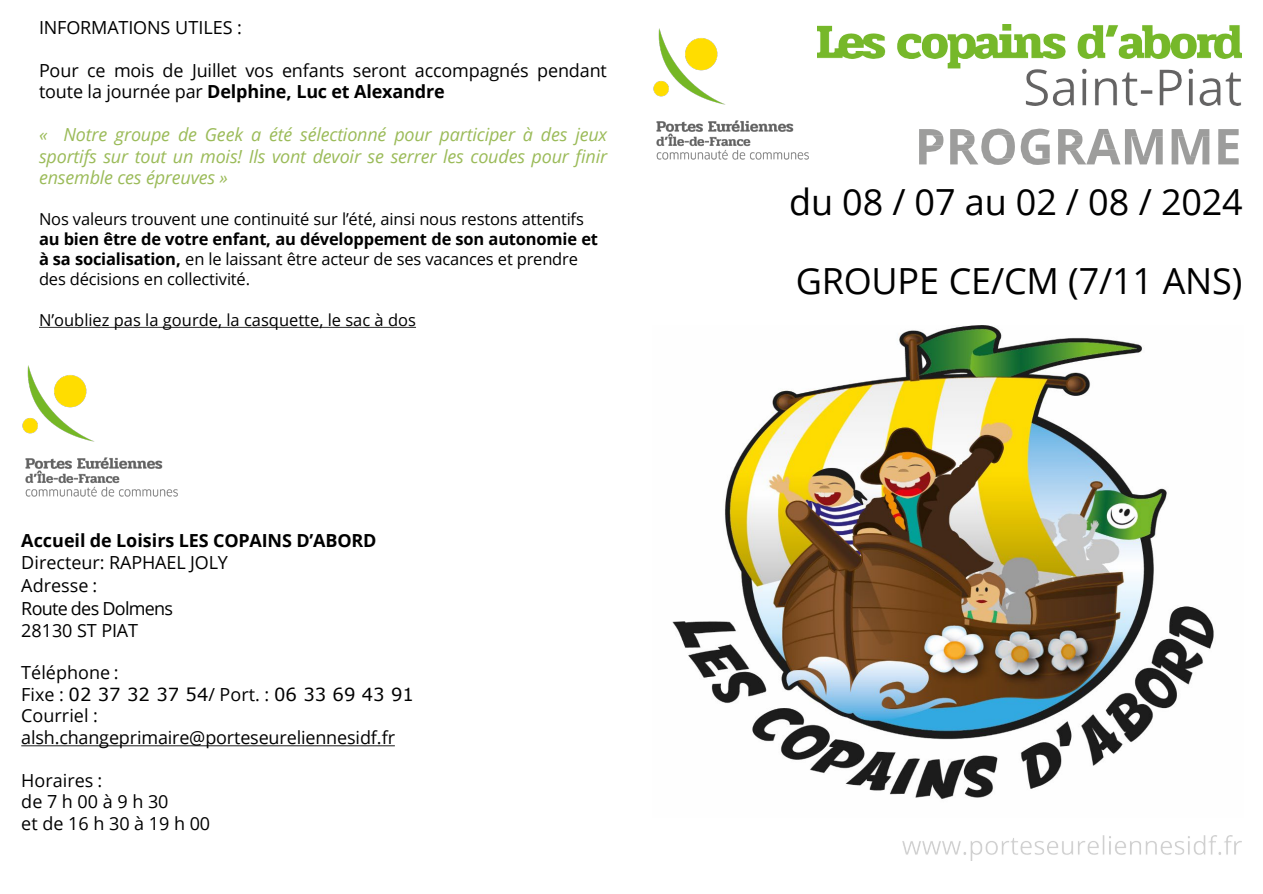
<style>
.page{position:relative;width:1263px;height:894px;background:#fff}
.page>*{position:absolute;margin:0;border:0;box-sizing:border-box;transform-origin:0 0}
.t1{font:36px "Open Sans";letter-spacing:-.005em;color:#000}
.t2{font:18px/21.5px "Open Sans";letter-spacing:-.01em;color:#000}
.t3{font:italic 18px/21.6px "Open Sans";letter-spacing:-.01em;color:#9bbb59;text-align:justify}
.t4{font:700 18px/21.6px "Open Sans";color:#000}
.t5{font:18px "Open Sans";letter-spacing:.255em;color:#000}
.t6{font:18px "Open Sans";letter-spacing:-.04em;color:#000}
.t7{font:16.5px/19.8px "Open Sans";letter-spacing:-.01em;color:#000}
.s1{font-weight:700}
.s2{font-weight:400}
.s3{font-family:"Verdana"}
</style>
<div class="page">
<img style="left:653px;top:25px;width:165px;height:135px">
<img style="left:902px;top:835px;width:339px;height:25px">
<svg style="left:21px;top:745px;width:374px;height:1px"></svg>
<svg style="left:39px;top:327px;width:377px;height:1px"></svg>
<img style="left:22px;top:365px;width:156px;height:132px">
<svg style="left:919px;top:129px;width:24px;height:35px"></svg>
<svg style="left:950px;top:128px;width:65px;height:37px"></svg>
<svg style="left:1021px;top:128px;width:29px;height:37px"></svg>
<svg style="left:1058px;top:129px;width:105px;height:35px"></svg>
<svg style="left:1172px;top:129px;width:37px;height:35px"></svg>
<svg style="left:1218px;top:129px;width:21px;height:35px"></svg>
<img style="left:818px;top:25px;width:423px;height:80px">
<img style="left:672px;top:325px;width:542px;height:474px">
<p class="t2" style="left:39px;top:16px;width:204px">INFORMATIONS UTILES :</p>
<p class="t2" style="left:39px;top:59px;width:569px">Pour ce mois de Juillet vos enfants seront accompagnés pendant toute la journée par <span class="s1">Delphine, Luc et Alexandre</span></p>
<p class="t3" style="left:39px;top:123px;width:570px">« Notre groupe de Geek a été sélectionné pour participer à des jeux sportifs sur tout un mois! Ils vont devoir se serrer les coudes pour finir ensemble ces épreuves »</p>
<p class="t7" style="left:39px;top:209px;width:561px">Nos valeurs trouvent une continuité sur l’été, ainsi nous restons attentifs <span class="s1">au bien être de votre enfant, au développement de son autonomie et à sa socialisation,</span> en le laissant être acteur de ses vacances et prendre des décisions en collectivité.</p>
<p class="t7" style="left:39px;top:309px;width:378px">N’oubliez pas la gourde, la casquette, le sac à dos</p>
<p class="t4" style="left:21px;top:529px;width:357px">Accueil de Loisirs LES COPAINS D’ABORD<br><span class="s2">Directeur: RAPHAEL JOLY</span></p>
<p class="t2" style="left:21px;top:574px;width:78px">Adresse :</p>
<p class="t6" style="left:21px;top:596px;width:153px">Route des Dolmens</p>
<p class="t2" style="left:21px;top:618px;width:118px">28130 ST PIAT</p>
<p class="t2" style="left:21px;top:661px;width:99px">Téléphone :</p>
<p class="t2" style="left:21px;top:683px;width:394px">Fixe : <span class="s3">02 37 32 37 54</span>/ Port. : <span class="s3">06 33 69 43 91<br></span>Courriel : alsh.changeprimaire@porteseureliennesidf.fr</p>
<p class="t2" style="left:21px;top:768px;width:82px">Horaires :</p>
<p class="t5" style="left:21px;top:789px;width:149px">de7h00à9 h30</p>
<p class="t5" style="left:21px;top:810px;width:190px">etde16h30à19h00</p>
<p class="t1" style="left:789px;top:177px;width:455px">du 08 / 07 au 02 / 08 / 2024</p>
<p class="t1" style="left:796px;top:256px;width:448px">GROUPE CE/CM (7/11 ANS)</p>
</div>
